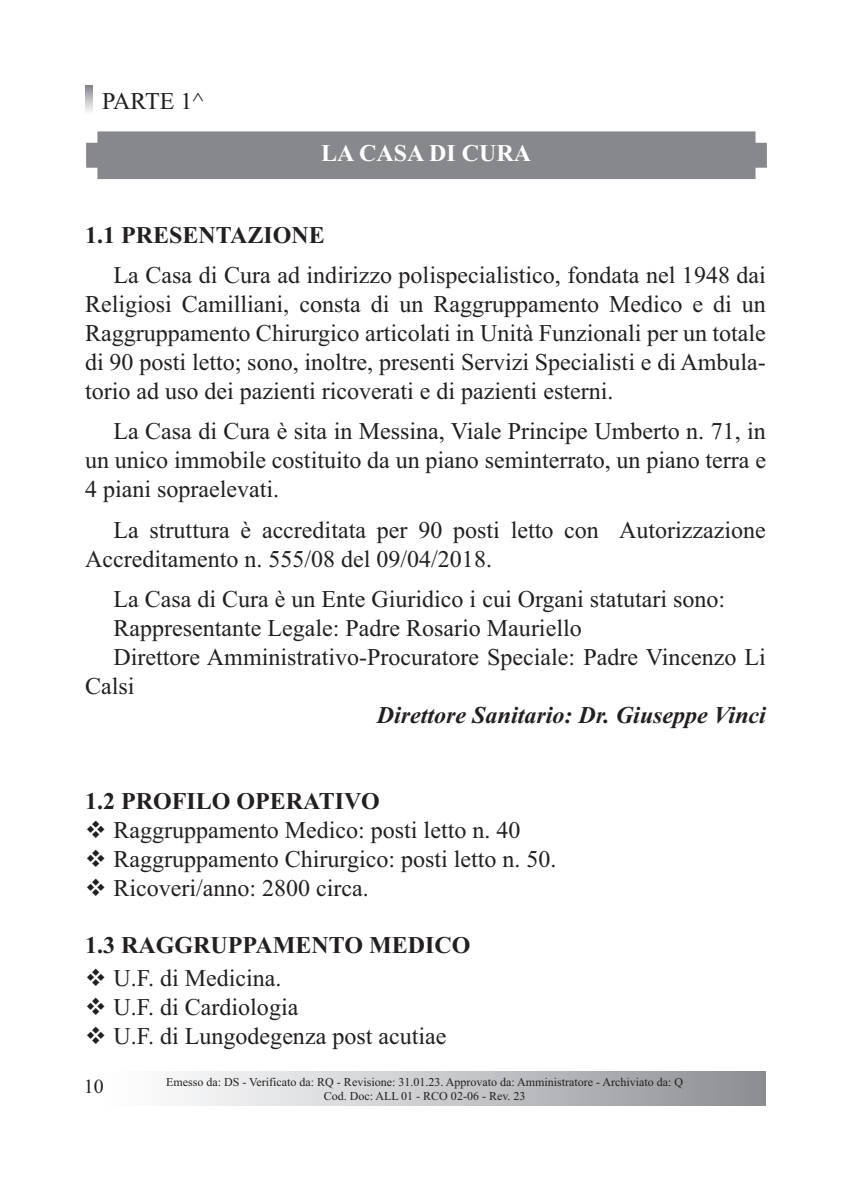
<style>
.page{position:relative;width:851px;height:1191px;background:#fff}
.page>*{position:absolute;margin:0;border:0;box-sizing:border-box;transform-origin:0 0}
.t1{font:24px/28.8px "Times New Roman";color:#231f20;text-align:justify}
.t2{font:700 24px "Times New Roman";color:#231f20}
.t3{font:italic 700 24px "Times New Roman";color:#231f20}
.t4{font:700 24px "Times New Roman";color:#fff}
.t5{font:20px "Times New Roman";color:#231f20}
.t6{font:12px/14.4px "Times New Roman";color:#231f20;text-align:center}
</style>
<div class="page">
<div style="left:85px;top:1072px;width:680px;height:34px;background:linear-gradient(to right,#fff,#8f9195)"></div>
<svg style="left:85px;top:85px;width:8px;height:27px"></svg>
<div style="left:86px;top:131px;width:680px;height:48px;background:#86888b"></div>
<p class="t1" style="left:102px;top:86px;width:103px">PARTE 1^</p>
<p class="t4" style="left:321px;top:139px;width:212px">LA CASA DI CURA</p>
<p class="t2" style="left:85px;top:221px;width:241px">1.1 PRESENTAZIONE</p>
<p class="t1" style="left:85px;top:261px;width:682px;text-indent:28px">La Casa di Cura ad indirizzo polispecialistico, fondata nel 1948 dai Religiosi Camilliani, consta di un Raggruppamento Medico e di un Raggruppamento Chirurgico articolati in Unità Funzionali per un totale di 90 posti letto; sono, inoltre, presenti Servizi Specialisti e di Ambula&shy;torio ad uso dei pazienti ricoverati e di pazienti esterni.</p>
<p class="t1" style="left:85px;top:417px;width:682px;text-indent:28px">La Casa di Cura è sita in Messina, Viale Principe Umberto n. 71, in un unico immobile costituito da un piano seminterrato, un piano terra e 4 piani sopraelevati.</p>
<p class="t1" style="left:85px;top:515px;width:682px;text-indent:28px">La struttura è accreditata per 90 posti letto con Autorizzazione<br>Accreditamento n. 555/08 del 09/04/2018.</p>
<p class="t1" style="left:113px;top:585px;width:613px">La Casa di Cura è un Ente Giuridico i cui Organi statutari sono:</p>
<p class="t1" style="left:113px;top:613px;width:469px">Rappresentante Legale: Padre Rosario Mauriello</p>
<p class="t1" style="left:113px;top:642px;width:653px">Direttore Amministrativo-Procuratore Speciale: Padre Vincenzo Li</p>
<p class="t1" style="left:85px;top:671px;width:51px">Calsi</p>
<p class="t3" style="left:377px;top:701px;width:390px">Direttore Sanitario: Dr. Giuseppe Vinci</p>
<p class="t2" style="left:85px;top:787px;width:296px">1.2 PROFILO OPERATIVO</p>
<p class="t1" style="left:85px;top:815px;width:436px">❖ Raggruppamento Medico: posti letto n. 40</p>
<p class="t1" style="left:85px;top:844px;width:473px">❖ Raggruppamento Chirurgico: posti letto n. 50.</p>
<p class="t1" style="left:85px;top:873px;width:285px">❖ Ricoveri/anno: 2800 circa.</p>
<p class="t2" style="left:85px;top:931px;width:387px">1.3 RAGGRUPPAMENTO MEDICO</p>
<p class="t1" style="left:85px;top:963px;width:198px">❖ U.F. di Medicina.</p>
<p class="t1" style="left:85px;top:992px;width:215px">❖ U.F. di Cardiologia</p>
<p class="t1" style="left:85px;top:1021px;width:363px">❖ U.F. di Lungodegenza post acutiae</p>
<p class="t5" style="left:84px;top:1075px;width:21px">10</p>
<p class="t6" style="left:166px;top:1074px;width:518px">Emesso da: DS - Verificato da: RQ - Revisione: 31.01.23. Approvato da: Amministratore - Archiviato da: Q<br>Cod. Doc: ALL 01 - RCO 02-06 - Rev. 23</p>
</div>
